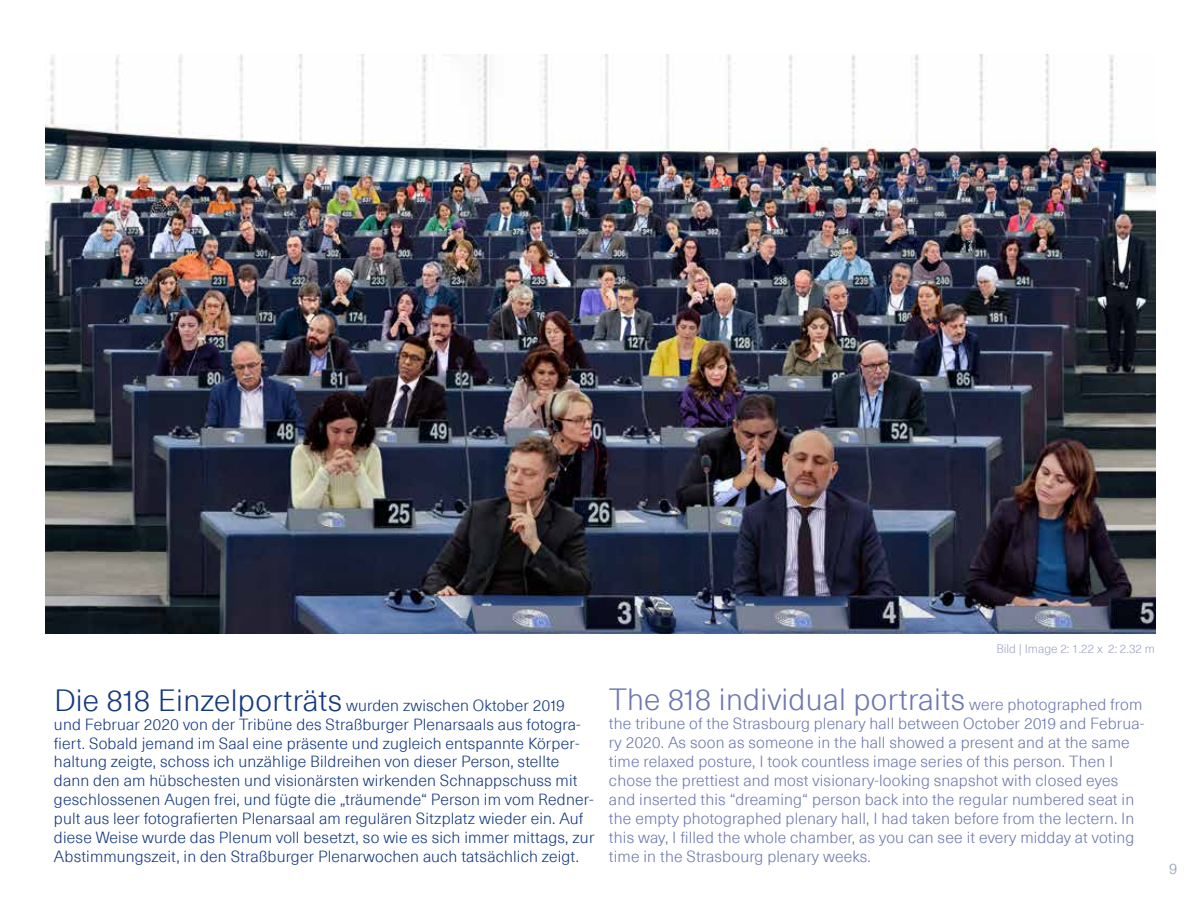
<style>
.page{position:relative;width:1200px;height:900px;background:#fff}
.page>*{position:absolute;margin:0;border:0;box-sizing:border-box;transform-origin:0 0}
.t1{font:300 30px "Neue Haas Unica Pro";letter-spacing:.01em;color:#6e78af}
.t2{font:300 15.75px/18.9px "Neue Haas Unica Pro";letter-spacing:.01em;color:#14387f}
.t3{font:300 15.75px/18.9px "Neue Haas Unica Pro";letter-spacing:.01em;color:#6e78af}
.t4{font:300 15px "Neue Haas Unica Pro";color:#899bbf}
.t5{font:300 12px "Neue Haas Unica Pro";color:#9ca1ca}
.s1{font-size:30px}
.s2{font-size:15.75px}
</style>
<div class="page">
<img style="left:45px;top:54px;width:1110px;height:579px">
<p class="t5" style="left:996px;top:642px;width:160px">Bild | Image 2: 1.22 x 2: 2.32 m</p>
<p class="t2" style="left:54px;top:696px;width:542px"><span class="s1">Die 818 Einzelporträts</span> wurden zwischen Oktober 2019 und Februar 2020 von der Tribüne des Straßburger Plenarsaals aus fotogra&shy;fiert. Sobald jemand im Saal eine präsente und zugleich entspannte Körper&shy;haltung zeigte, schoss ich unzählige Bildreihen von dieser Person, stellte dann den am hübschesten und visionärsten wirkenden Schnappschuss mit geschlossenen Augen frei, und fügte die „träumende“ Person im vom Redner&shy;pult aus leer fotografierten Plenarsaal am regulären Sitzplatz wieder ein. Auf diese Weise wurde das Plenum voll besetzt, so wie es sich immer mittags, zur Abstimmungszeit, in den Straßburger Plenarwochen auch tatsächlich zeigt.</p>
<h1 class="t1" style="left:609px;top:682px;width:535px">The 818 individual portraits <span class="s2">were photographed from</span></h1>
<p class="t3" style="left:609px;top:715px;width:537px">the tribune of the Strasbourg plenary hall between October 2019 and Februa&shy;ry 2020. As soon as someone in the hall showed a present and at the same time relaxed posture, I took countless image series of this person. Then I chose the prettiest and most visionary-looking snapshot with closed eyes and inserted this “dreaming“ person back into the regular numbered seat in the empty photographed plenary hall, I had taken before from the lectern. In this way, I filled the whole chamber, as you can see it every midday at voting time in the Strasbourg plenary weeks.</p>
<p class="t4" style="left:1169px;top:860px;width:10px">9</p>
</div>
